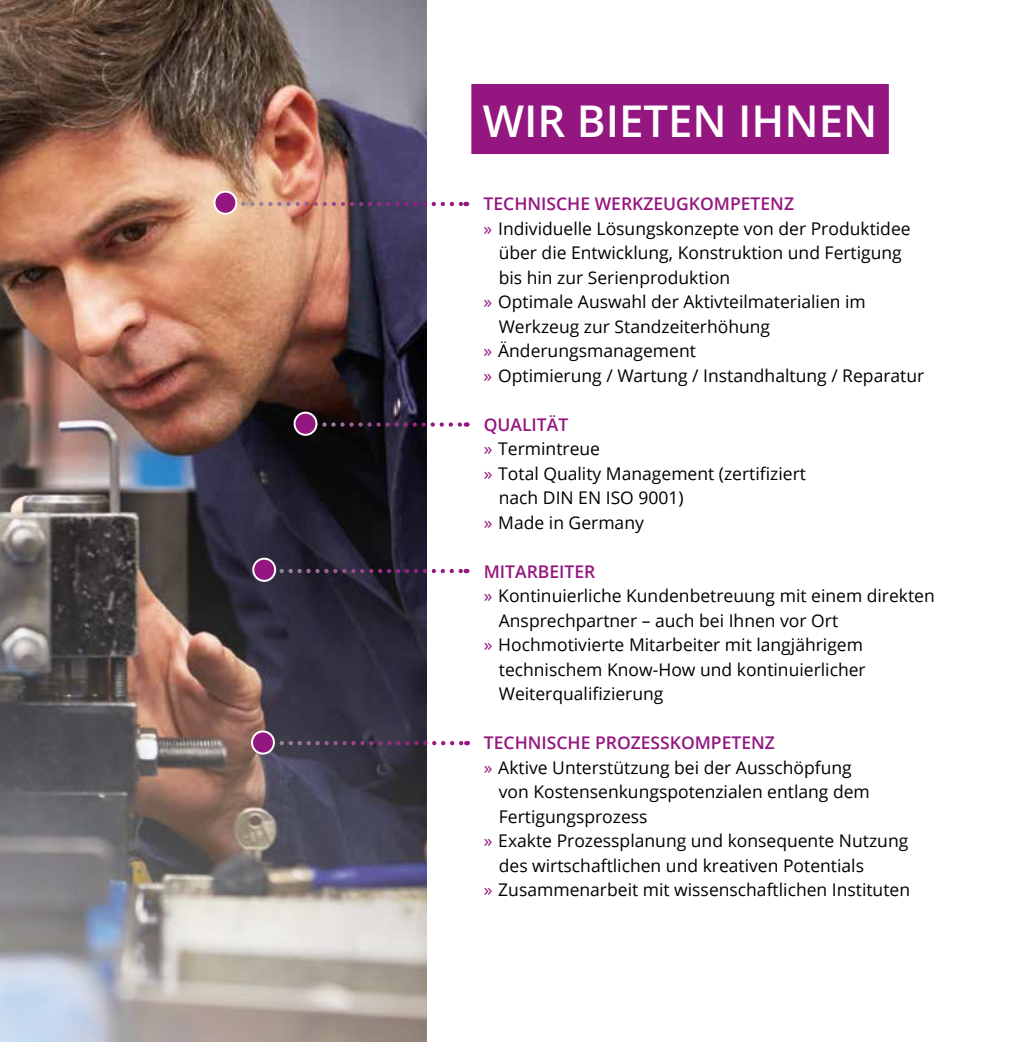
<style>
.page{position:relative;width:1027px;height:1042px;background:#fff}
.page>*{position:absolute;margin:0;border:0;box-sizing:border-box;transform-origin:0 0}
.t1{font:600 43.75px "Open Sans";color:#fff}
.t2{font:17.5px "Open Sans";color:#000}
.t3{font:600 17.5px "Open Sans";color:#941680}
.s1{color:#941680}
</style>
<div class="page">
<img style="left:0;top:0;width:427px;height:210px">
<div style="left:471px;top:84px;width:418px;height:70px;background:#941680"></div>
<img style="left:0;top:210px;width:427px;height:832px">
<svg style="left:275px;top:741px;width:192px;height:4px"></svg>
<svg style="left:317px;top:422px;width:150px;height:5px"></svg>
<svg style="left:237px;top:202px;width:229px;height:4px"></svg>
<svg style="left:276px;top:569px;width:191px;height:4px"></svg>
<div style="left:252px;top:731px;width:22px;height:22px;background:#941680;border-radius:50%"></div>
<div style="left:251px;top:730px;width:24px;height:24px;border:2px solid #fff;border-radius:50%"></div>
<div style="left:214px;top:192px;width:22px;height:22px;background:#941680;border-radius:50%"></div>
<div style="left:213px;top:191px;width:24px;height:24px;border:2px solid #fff;border-radius:50%"></div>
<div style="left:295px;top:413px;width:21px;height:22px;background:#941680;border-radius:50%"></div>
<div style="left:294px;top:412px;width:23px;height:24px;border:2px solid #fff;border-radius:50%"></div>
<div style="left:253px;top:559px;width:22px;height:22px;background:#941680;border-radius:50%"></div>
<div style="left:252px;top:558px;width:24px;height:24px;border:2px solid #fff;border-radius:50%"></div>
<h1 class="t1" style="left:483px;top:91px;width:396px">WIR BIETEN IHNEN</h1>
<p class="t3" style="left:484px;top:192px;width:312px">TECHNISCHE WERKZEUGKOMPETENZ</p>
<p class="t2" style="left:484px;top:216px;width:428px"><span class="s1">»</span> Individuelle Lösungskonzepte von der Produktidee</p>
<p class="t2" style="left:499px;top:241px;width:405px">über die Entwicklung, Konstruktion und Fertigung</p>
<p class="t2" style="left:499px;top:265px;width:233px">bis hin zur Serienproduktion</p>
<p class="t2" style="left:484px;top:290px;width:384px"><span class="s1">»</span> Optimale Auswahl der Aktivteilmaterialien im</p>
<p class="t2" style="left:499px;top:314px;width:273px">Werkzeug zur Standzeiterhöhung</p>
<p class="t2" style="left:484px;top:339px;width:214px"><span class="s1">»</span> Änderungsmanagement</p>
<p class="t2" style="left:484px;top:363px;width:442px"><span class="s1">»</span> Optimierung / Wartung / Instandhaltung / Reparatur</p>
<p class="t3" style="left:484px;top:412px;width:86px">QUALITÄT</p>
<p class="t2" style="left:484px;top:437px;width:118px"><span class="s1">»</span> Termintreue</p>
<p class="t2" style="left:484px;top:461px;width:324px"><span class="s1">»</span> Total Quality Management (zertifiziert</p>
<p class="t2" style="left:499px;top:486px;width:186px">nach DIN EN ISO 9001)</p>
<p class="t2" style="left:484px;top:510px;width:162px"><span class="s1">»</span> Made in Germany</p>
<p class="t3" style="left:484px;top:559px;width:113px">MITARBEITER</p>
<p class="t2" style="left:484px;top:584px;width:453px"><span class="s1">»</span> Kontinuierliche Kundenbetreuung mit einem direkten</p>
<p class="t2" style="left:499px;top:608px;width:341px">Ansprechpartner – auch bei Ihnen vor Ort</p>
<p class="t2" style="left:484px;top:633px;width:381px"><span class="s1">»</span> Hochmotivierte Mitarbeiter mit langjährigem</p>
<p class="t2" style="left:499px;top:657px;width:368px">technischem Know-How und kontinuierlicher</p>
<p class="t2" style="left:499px;top:682px;width:166px">Weiterqualifizierung</p>
<p class="t3" style="left:484px;top:731px;width:292px">TECHNISCHE PROZESSKOMPETENZ</p>
<p class="t2" style="left:484px;top:755px;width:370px"><span class="s1">»</span> Aktive Unterstützung bei der Ausschöpfung</p>
<p class="t2" style="left:499px;top:780px;width:373px">von Kostensenkungspotenzialen entlang dem</p>
<p class="t2" style="left:499px;top:804px;width:150px">Fertigungsprozess</p>
<p class="t2" style="left:484px;top:829px;width:426px"><span class="s1">»</span> Exakte Prozessplanung und konsequente Nutzung</p>
<p class="t2" style="left:499px;top:853px;width:367px">des wirtschaftlichen und kreativen Potentials</p>
<p class="t2" style="left:484px;top:878px;width:428px"><span class="s1">»</span> Zusammenarbeit mit wissenschaftlichen Instituten</p>
</div>
